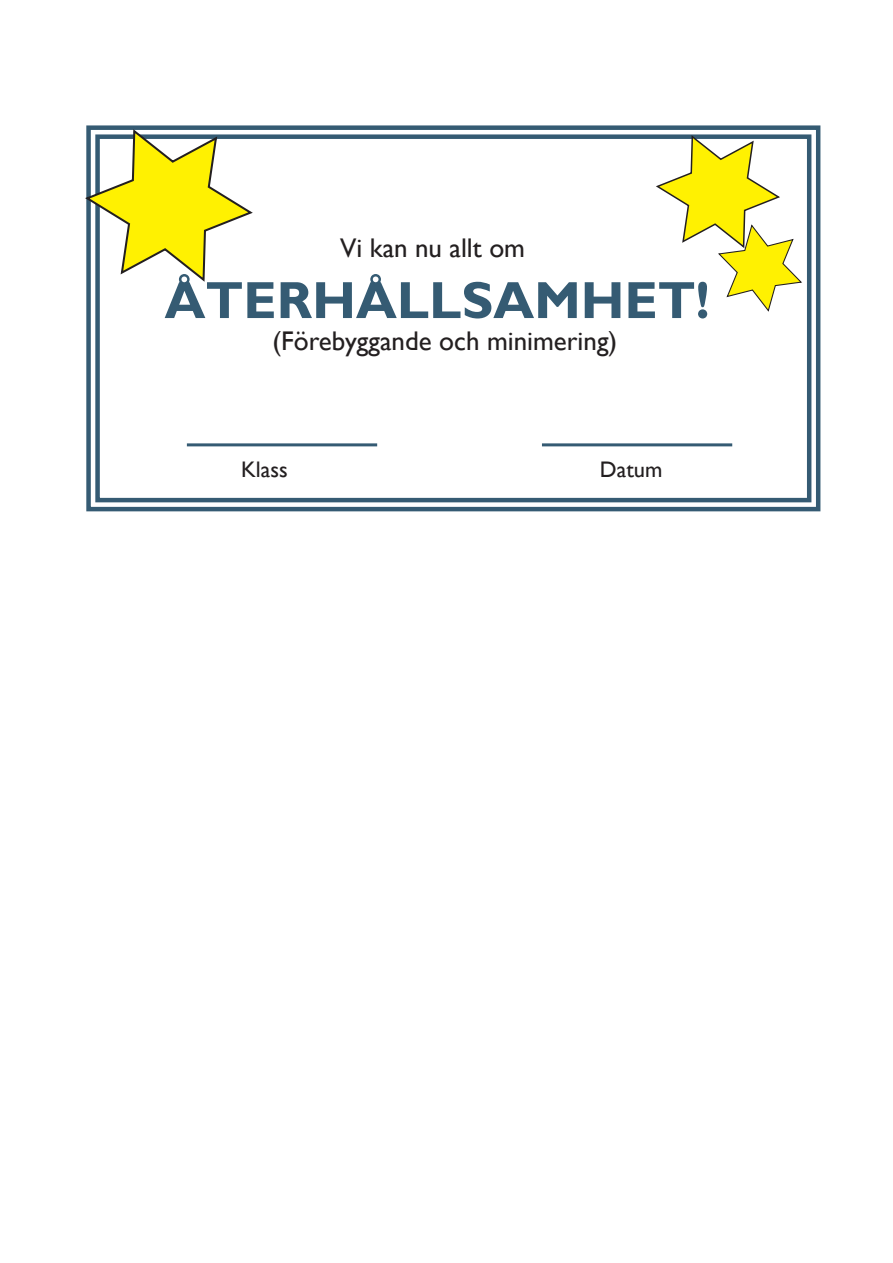
<style>
.page{position:relative;width:893px;height:1263px;background:#fff}
.page>*{position:absolute;margin:0;border:0;box-sizing:border-box;transform-origin:0 0}
.t1{font:700 52.5px "Gill Sans";color:#355b73}
.t2{font:27px "Gill Sans";color:#231f20}
.t3{font:22.5px "Gill Sans";color:#231f20}
</style>
<div class="page">
<svg style="left:86px;top:125px;width:735px;height:387px"></svg>
<div style="left:95px;top:134px;width:716px;height:368px;border:4px solid #355b73"></div>
<svg style="left:654px;top:134px;width:149px;height:179px"></svg>
<svg style="left:85px;top:127px;width:170px;height:157px"></svg>
<hr style="left:187px;top:443px;width:190px;height:3px;background:#355b73">
<hr style="left:542px;top:443px;width:190px;height:3px;background:#355b73">
<p class="t2" style="left:340px;top:232px;width:187px">Vi kan nu allt om</p>
<p class="t1" style="left:165px;top:269px;width:547px">ÅTERHÅLLSAMHET!</p>
<p class="t2" style="left:273px;top:326px;width:346px">(Förebyggande och minimering)</p>
<p class="t3" style="left:241px;top:457px;width:48px">Klass</p>
<p class="t3" style="left:600px;top:457px;width:64px">Datum</p>
</div>
